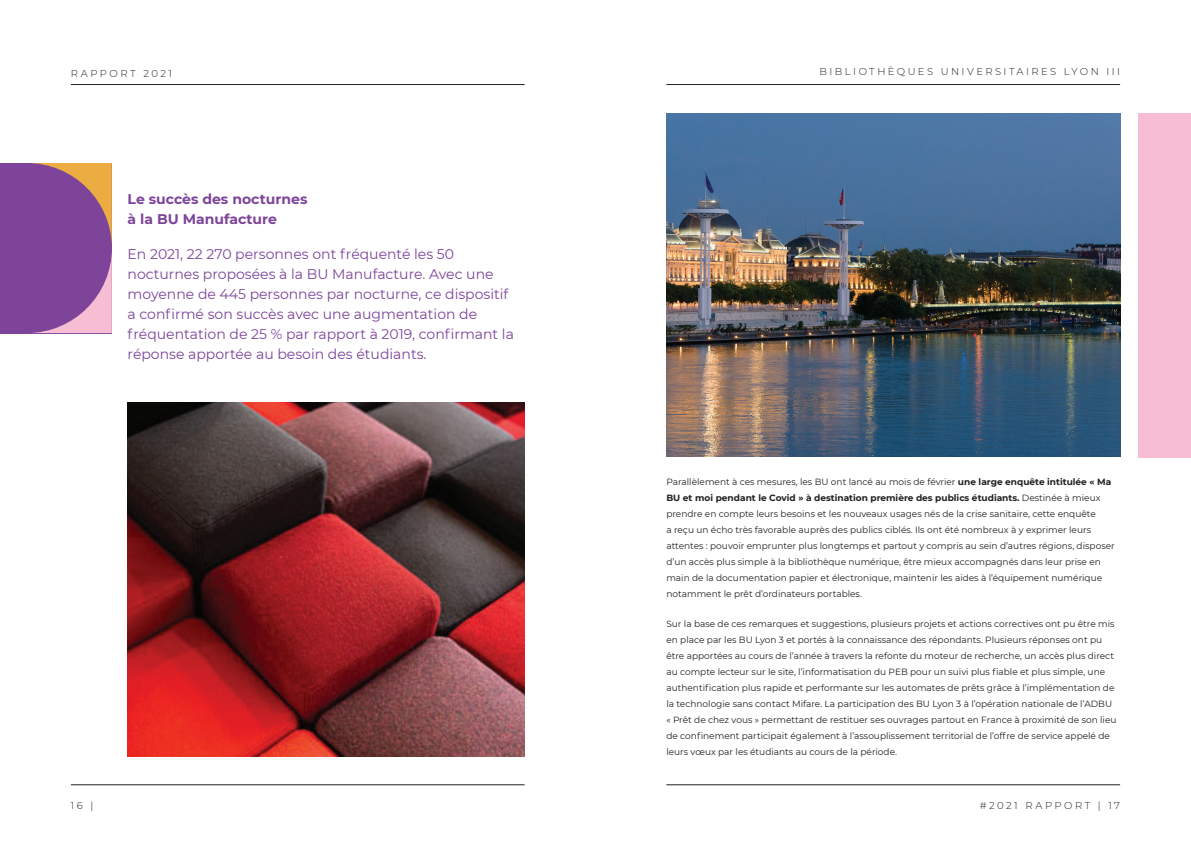
<style>
.page{position:relative;width:1191px;height:842px;background:#fff}
.page>*{position:absolute;margin:0;border:0;box-sizing:border-box;transform-origin:0 0}
.t1{font:14px/20px "Montserrat";color:#7d449a}
.t2{font:700 14px/20px "Montserrat";color:#7d449a}
.t3{font:300 10px "Montserrat";letter-spacing:.245em;color:#231f20}
.t4{font:9px/16px "Montserrat";color:#231f20}
.s1{font-weight:700}
</style>
<div class="page">
<img style="left:128px;top:403px;width:396px;height:354px">
<img style="left:666px;top:113px;width:454px;height:343px">
<hr style="left:71px;top:784px;width:453px;height:1px;background:#231f20">
<hr style="left:666px;top:784px;width:454px;height:1px;background:#231f20">
<hr style="left:71px;top:84px;width:453px;height:1px;background:#231f20">
<hr style="left:666px;top:84px;width:454px;height:1px;background:#231f20">
<div style="left:0;top:163px;width:112px;height:170px;background:#7d449a"></div>
<svg style="left:31px;top:163px;width:81px;height:170px"></svg>
<div style="left:1138px;top:113px;width:53px;height:345px;background:#f7bdd3"></div>
<p class="t3" style="left:71px;top:66px;width:103px">RAPPORT 2021</p>
<p class="t3" style="left:819px;top:65px;width:302px">BIBLIOTHÈQUES UNIVERSITAIRES LYON III</p>
<h1 class="t2" style="left:128px;top:189px;width:181px">Le succès des nocturnes à la BU Manufacture</h1>
<p class="t1" style="left:128px;top:243px;width:388px">En 2021, 22 270 personnes ont fréquenté les 50 nocturnes proposées à la BU Manufacture. Avec une moyenne de 445 personnes par nocturne, ce dispositif a confirmé son succès avec une augmentation de fréquentation de 25 % par rapport à 2019, confirmant la réponse apportée au besoin des étudiants.</p>
<p class="t4" style="left:666px;top:473px;width:450px">Parallèlement à ces mesures, les BU ont lancé au mois de février <span class="s1">une large enquête intitulée « Ma BU et moi pendant le Covid » à destination première des publics étudiants.</span> Destinée à mieux prendre en compte leurs besoins et les nouveaux usages nés de la crise sanitaire, cette enquête<br>a reçu un écho très favorable auprès des publics ciblés. Ils ont été nombreux à y exprimer leurs attentes : pouvoir emprunter plus longtemps et partout y compris au sein d’autres régions, disposer d’un accès plus simple à la bibliothèque numérique, être mieux accompagnés dans leur prise en main de la documentation papier et électronique, maintenir les aides à l’équipement numérique notamment le prêt d’ordinateurs portables.</p>
<p class="t4" style="left:666px;top:616px;width:452px">Sur la base de ces remarques et suggestions, plusieurs projets et actions correctives ont pu être mis en place par les BU Lyon 3 et portés à la connaissance des répondants. Plusieurs réponses ont pu être apportées au cours de l’année à travers la refonte du moteur de recherche, un accès plus direct au compte lecteur sur le site, l’informatisation du PEB pour un suivi plus fiable et plus simple, une authentification plus rapide et performante sur les automates de prêts grâce à l’implémentation de la technologie sans contact Mifare. La participation des BU Lyon 3 à l’opération nationale de l’ADBU « Prêt de chez vous » permettant de restituer ses ouvrages partout en France à proximité de son lieu de confinement participait également à l’assouplissement territorial de l’offre de service appelé de leurs vœux par les étudiants au cours de la période.</p>
<p class="t3" style="left:71px;top:798px;width:24px">1 6 |</p>
<p class="t3" style="left:979px;top:798px;width:142px">#2021 RAPPORT | 17</p>
</div>
